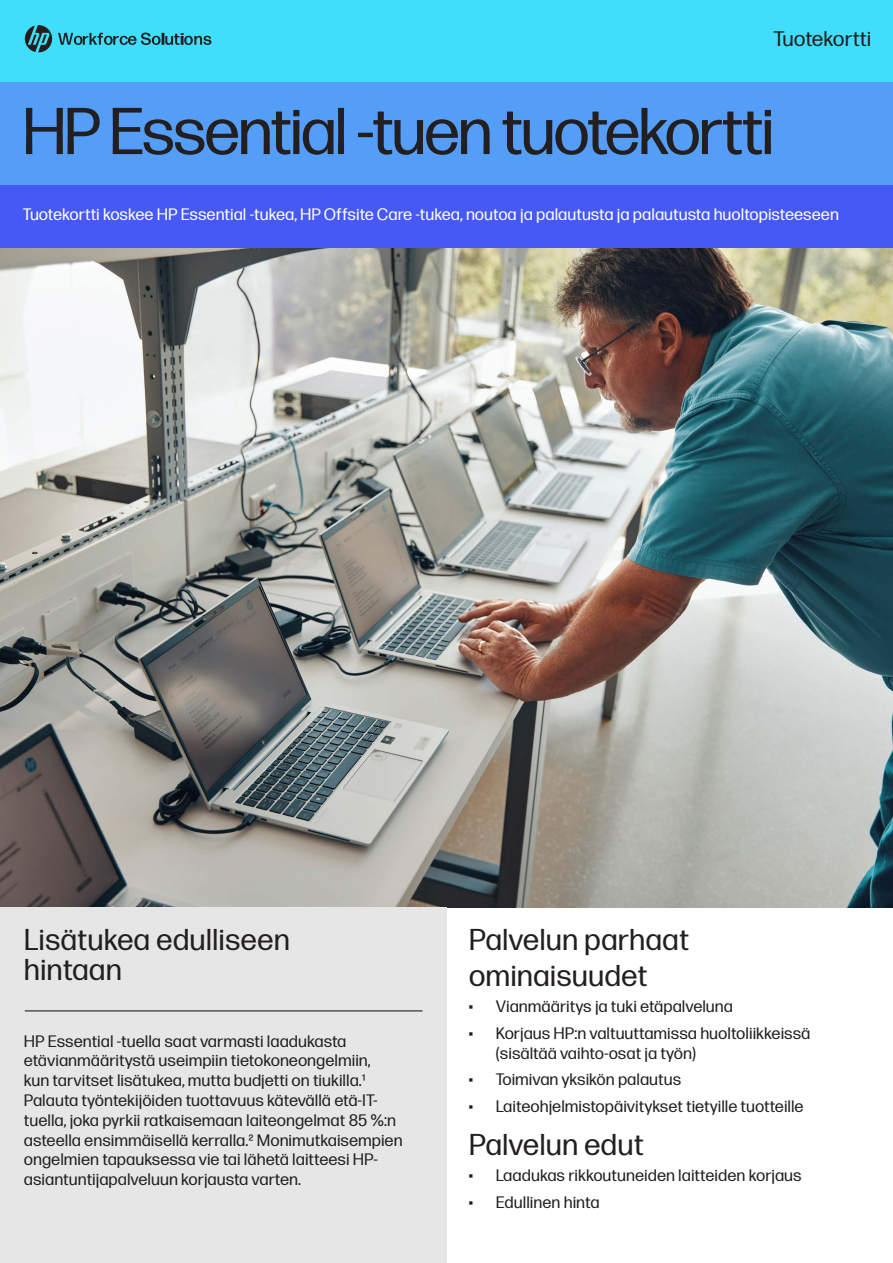
<style>
.page{position:relative;width:893px;height:1263px;background:#fff}
.page>*{position:absolute;margin:0;border:0;box-sizing:border-box;transform-origin:0 0}
.t1{font:66px "Forma DJR Display";color:#231f20}
.t2{font:30px/36px "Forma DJR Micro";color:#231f20}
.t3{font:21px "Forma DJR Micro";color:#231f20}
.t4{font:16.5px/19.8px "Forma DJR Micro";color:#231f20}
.t5{font:16.5px "Forma DJR Micro";color:#fff}
</style>
<div class="page">
<div style="left:0;top:82px;width:893px;height:103px;background:#549ef7"></div>
<div style="left:0;top:185px;width:893px;height:64px;background:#4759f5"></div>
<img style="left:0;top:249px;width:893px;height:659px">
<div style="left:0;top:908px;width:446px;height:355px;background:#e6e6e6"></div>
<hr style="left:25px;top:1010px;width:397px;height:1px;background:#231f20">
<div style="left:0;top:0;width:893px;height:82px;background:#40defa"></div>
<svg style="left:58px;top:33px;width:153px;height:12px"></svg>
<svg style="left:25px;top:25px;width:27px;height:27px"></svg>
<p class="t3" style="left:773px;top:23px;width:100px">Tuotekortti</p>
<h1 class="t1" style="left:24px;top:85px;width:751px">HP Essential -tuen tuotekortti</h1>
<p class="t5" style="left:23px;top:202px;width:818px">Tuotekortti koskee HP Essential -tukea, HP Offsite Care -tukea, noutoa ja palautusta ja palautusta huoltopisteeseen</p>
<h2 class="t2" style="left:24px;top:922px;width:268px;line-height:30px">Lisätukea edulliseen hintaan</h2>
<p class="t4" style="left:24px;top:1030px;width:380px">HP Essential -tuella saat varmasti laadukasta etävianmääritystä useimpiin tietokoneongelmiin,<br>kun tarvitset lisätukea, mutta budjetti on tiukilla.1<br>Palauta työntekijöiden tuottavuus kätevällä etä-IT&shy;tuella, joka pyrkii ratkaisemaan laiteongelmat 85 %:n asteella ensimmäisellä kerralla.2 Monimutkaisempien ongelmien tapauksessa vie tai lähetä laitteesi HP&shy;asiantuntijapalveluun korjausta varten.</p>
<h2 class="t2" style="left:469px;top:919px;width:222px">Palvelun parhaat ominaisuudet</h2>
<p class="t4" style="left:469px;top:995px;width:266px">• Vianmääritys ja tuki etäpalveluna</p>
<p class="t4" style="left:496px;top:1022px;width:316px;text-indent:-27px">• Korjaus HP:n valtuuttamissa huoltoliikkeissä (sisältää vaihto-osat ja työn)</p>
<p class="t4" style="left:469px;top:1068px;width:214px">• Toimivan yksikön palautus</p>
<p class="t4" style="left:469px;top:1095px;width:337px">• Laiteohjelmistopäivitykset tietyille tuotteille</p>
<h2 class="t2" style="left:469px;top:1124px;width:177px">Palvelun edut</h2>
<p class="t4" style="left:469px;top:1164px;width:335px">• Laadukas rikkoutuneiden laitteiden korjaus</p>
<p class="t4" style="left:469px;top:1191px;width:132px">• Edullinen hinta</p>
</div>
